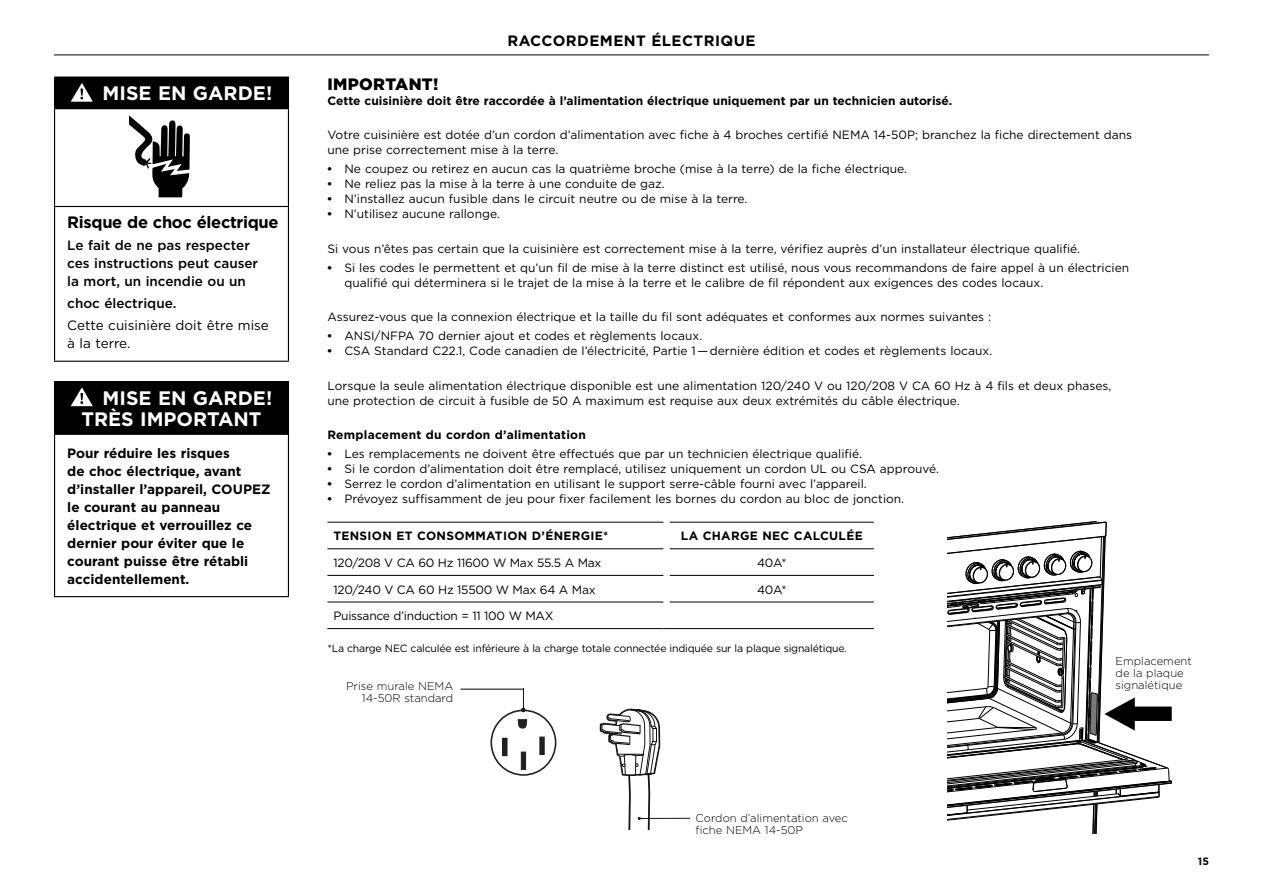
<style>
.page{position:relative;width:1263px;height:893px;background:#fff}
.page>*{position:absolute;margin:0;border:0;box-sizing:border-box;transform-origin:0 0}
.t1{font:700 19.5px/21.1px "Gotham";color:#fff}
.t2{font:700 16.5px "Gotham";letter-spacing:-.02em;color:#000}
.t3{font:900 16.5px "Gotham";letter-spacing:.02em;color:#000}
.t4{font:700 15px "Gotham";letter-spacing:.03em;color:#000}
.t5{font:700 13.5px/18px "Gotham";color:#000}
.t6{font:500 13.5px/18px "Gotham";color:#000}
.t7{font:13.5px/18px "Gotham";color:#000}
.t8{font:300 13.5px/16.2px "Gotham";color:#141414}
.t9{font:12px/15px "Gotham";color:#000}
.t10{font:700 12px "Gotham";color:#000}
.t11{font:12px "Gotham";letter-spacing:-.02em;color:#000}
.t12{font:700 12px "Gotham";letter-spacing:.025em;color:#000}
.t13{font:700 12px "Gotham";letter-spacing:.02em;color:#000}
.t14{font:300 11.25px/12px "Gotham";color:#000}
.t15{font:10.5px "Gotham";letter-spacing:-.02em;color:#000}
.t16{font:700 10.5px "Gotham";color:#000}
</style>
<div class="page">
<hr style="left:54px;top:55px;width:1155px;height:1px;background:#000">
<hr style="left:639px;top:818px;width:50px;height:1px;background:#141414">
<svg style="left:599px;top:708px;width:62px;height:122px"></svg>
<svg style="left:521px;top:690px;width:5px;height:20px"></svg>
<div style="left:490px;top:710px;width:66px;height:66px;border:2px solid #202020;border-radius:50%"></div>
<hr style="left:503px;top:738px;width:4px;height:18px;background:#202020">
<div style="left:502px;top:738px;width:5px;height:18px;border:1px solid #202020"></div>
<div style="left:540px;top:737px;width:4px;height:18px;border:1px solid #202020"></div>
<div style="left:521px;top:752px;width:5px;height:17px;background:#202020"></div>
<div style="left:521px;top:752px;width:5px;height:18px;border:1px solid #202020"></div>
<svg style="left:518px;top:719px;width:9px;height:9px"></svg>
<hr style="left:327px;top:575px;width:336px;height:1px;background:#000">
<hr style="left:670px;top:575px;width:204px;height:1px;background:#000">
<hr style="left:327px;top:602px;width:336px;height:1px;background:#000">
<hr style="left:670px;top:602px;width:204px;height:1px;background:#000">
<hr style="left:670px;top:522px;width:204px;height:1px;background:#000">
<hr style="left:670px;top:548px;width:204px;height:1px;background:#000">
<hr style="left:327px;top:628px;width:336px;height:1px;background:#000">
<hr style="left:670px;top:628px;width:204px;height:1px;background:#000">
<hr style="left:327px;top:548px;width:336px;height:1px;background:#000">
<hr style="left:327px;top:522px;width:336px;height:1px;background:#000">
<hr style="left:460px;top:689px;width:64px;height:1px;background:#000">
<svg style="left:947px;top:521px;width:225px;height:312px"></svg>
<div style="left:55px;top:77px;width:233px;height:32px;background:#000"></div>
<hr style="left:54px;top:77px;width:235px;height:1px;background:#000">
<hr style="left:54px;top:78px;width:1px;height:30px;background:#000">
<hr style="left:288px;top:78px;width:1px;height:30px;background:#000">
<hr style="left:54px;top:108px;width:235px;height:1px;background:#000">
<hr style="left:54px;top:109px;width:1px;height:97px;background:#000">
<hr style="left:288px;top:109px;width:1px;height:97px;background:#000">
<hr style="left:54px;top:206px;width:235px;height:1px;background:#000">
<hr style="left:54px;top:207px;width:1px;height:154px;background:#000">
<hr style="left:288px;top:207px;width:1px;height:154px;background:#000">
<hr style="left:54px;top:361px;width:235px;height:1px;background:#000">
<svg style="left:71px;top:83px;width:22px;height:19px"></svg>
<svg style="left:129px;top:115px;width:61px;height:82px"></svg>
<div style="left:55px;top:382px;width:233px;height:52px;background:#000"></div>
<hr style="left:54px;top:381px;width:235px;height:1px;background:#000">
<hr style="left:54px;top:382px;width:1px;height:52px;background:#000">
<hr style="left:288px;top:382px;width:1px;height:52px;background:#000">
<hr style="left:54px;top:434px;width:235px;height:1px;background:#000">
<hr style="left:54px;top:435px;width:1px;height:161px;background:#000">
<hr style="left:288px;top:435px;width:1px;height:161px;background:#000">
<hr style="left:54px;top:596px;width:235px;height:1px;background:#000">
<svg style="left:71px;top:387px;width:22px;height:19px"></svg>
<h1 class="t1" style="left:103px;top:83px;width:171px">MISE EN GARDE!</h1>
<h2 class="t2" style="left:67px;top:212px;width:213px">Risque de choc électrique</h2>
<p class="t6" style="left:67px;top:236px;width:192px">Le fait de ne pas respecter ces instructions peut causer la mort, un incendie ou un</p>
<p class="t6" style="left:67px;top:294px;width:111px">choc électrique.</p>
<p class="t7" style="left:67px;top:316px;width:203px">Cette cuisinière doit être mise à la terre.</p>
<h1 class="t1" style="left:81px;top:387px;width:192px;text-indent:21px">MISE EN GARDE!<br>TRÈS IMPORTANT</h1>
<p class="t5" style="left:67px;top:444px;width:205px">Pour réduire les risques<br>de choc électrique, avant d’installer l’appareil, COUPEZ le courant au panneau électrique et verrouillez ce dernier pour éviter que le courant puisse être rétabli accidentellement.</p>
<p class="t4" style="left:507px;top:32px;width:250px">RACCORDEMENT ÉLECTRIQUE</p>
<h2 class="t3" style="left:327px;top:73px;width:113px">IMPORTANT!</h2>
<p class="t10" style="left:327px;top:93px;width:626px">Cette cuisinière doit être raccordée à l’alimentation électrique uniquement par un technicien autorisé.</p>
<p class="t9" style="left:327px;top:127px;width:806px">Votre cuisinière est dotée d’un cordon d’alimentation avec fiche à 4 broches certifié NEMA 14-50P; branchez la fiche directement dans une prise correctement mise à la terre.</p>
<p class="t9" style="left:344px;top:161px;width:564px">Ne coupez ou retirez en aucun cas la quatrième broche (mise à la terre) de la fiche électrique.<br>Ne reliez pas la mise à la terre à une conduite de gaz.<br>N’installez aucun fusible dans le circuit neutre ou de mise à la terre.<br>N’utilisez aucune rallonge.</p>
<p class="t9" style="left:344px;top:238px;width:786px;line-height:19.2px;text-indent:-17px">Si vous n’êtes pas certain que la cuisinière est correctement mise à la terre, vérifiez auprès d’un installateur électrique qualifié.<br>Si les codes le permettent et qu’un fil de mise à la terre distinct est utilisé, nous vous recommandons de faire appel à un électricien</p>
<p class="t9" style="left:344px;top:275px;width:700px">qualifié qui déterminera si le trajet de la mise à la terre et le calibre de fil répondent aux exigences des codes locaux.</p>
<p class="t9" style="left:344px;top:307px;width:648px;line-height:19.2px;text-indent:-17px">Assurez-vous que la connexion électrique et la taille du fil sont adéquates et conformes aux normes suivantes :<br>ANSI/NFPA 70 dernier ajout et codes et règlements locaux.</p>
<p class="t9" style="left:344px;top:343px;width:649px">CSA Standard C22.1, Code canadien de l’électricité, Partie 1 — dernière édition et codes et règlements locaux.</p>
<p class="t9" style="left:327px;top:377px;width:786px">Lorsque la seule alimentation électrique disponible est une alimentation 120/240 V ou 120/208 V CA 60 Hz à 4 fils et deux phases, une protection de circuit à fusible de 50 A maximum est requise aux deux extrémités du câble électrique.</p>
<p class="t13" style="left:327px;top:427px;width:260px">Remplacement du cordon d’alimentation</p>
<p class="t9" style="left:344px;top:446px;width:596px">Les remplacements ne doivent être effectués que par un technicien électrique qualifié.<br>Si le cordon d’alimentation doit être remplacé, utilisez uniquement un cordon UL ou CSA approuvé.<br>Serrez le cordon d’alimentation en utilisant le support serre-câble fourni avec l’appareil.<br>Prévoyez suffisamment de jeu pour fixer facilement les bornes du cordon au bloc de jonction.</p>
<p class="t12" style="left:333px;top:529px;width:276px">TENSION ET CONSOMMATION D’ÉNERGIE*</p>
<p class="t12" style="left:681px;top:529px;width:183px">LA CHARGE NEC CALCULÉE</p>
<p class="t11" style="left:333px;top:555px;width:270px">120/208 V CA 60 Hz 11600 W Max 55.5 A Max</p>
<p class="t9" style="left:757px;top:555px;width:31px">40A*</p>
<p class="t11" style="left:333px;top:582px;width:264px">120/240 V CA 60 Hz 15500 W Max 64 A Max</p>
<p class="t9" style="left:757px;top:581px;width:31px">40A*</p>
<p class="t11" style="left:333px;top:608px;width:222px">Puissance d’induction = 11 100 W MAX</p>
<p class="t15" style="left:327px;top:641px;width:521px">*La charge NEC calculée est inférieure à la charge totale connectée indiquée sur la plaque signalétique.</p>
<p class="t14" style="left:346px;top:680px;width:109px;text-align:right">Prise murale NEMA<br>14-50R standard</p>
<p class="t8" style="left:714px;top:807px;width:160px">Power supply cord with<br>NEMA 14-50P plug</p>
<p class="t14" style="left:696px;top:812px;width:154px">Cordon d’alimentation avec fiche NEMA 14-50P</p>
<p class="t14" style="left:1115px;top:655px;width:78px">Emplacement de la plaque signalétique</p>
<p class="t16" style="left:1198px;top:855px;width:13px">15</p>
</div>
